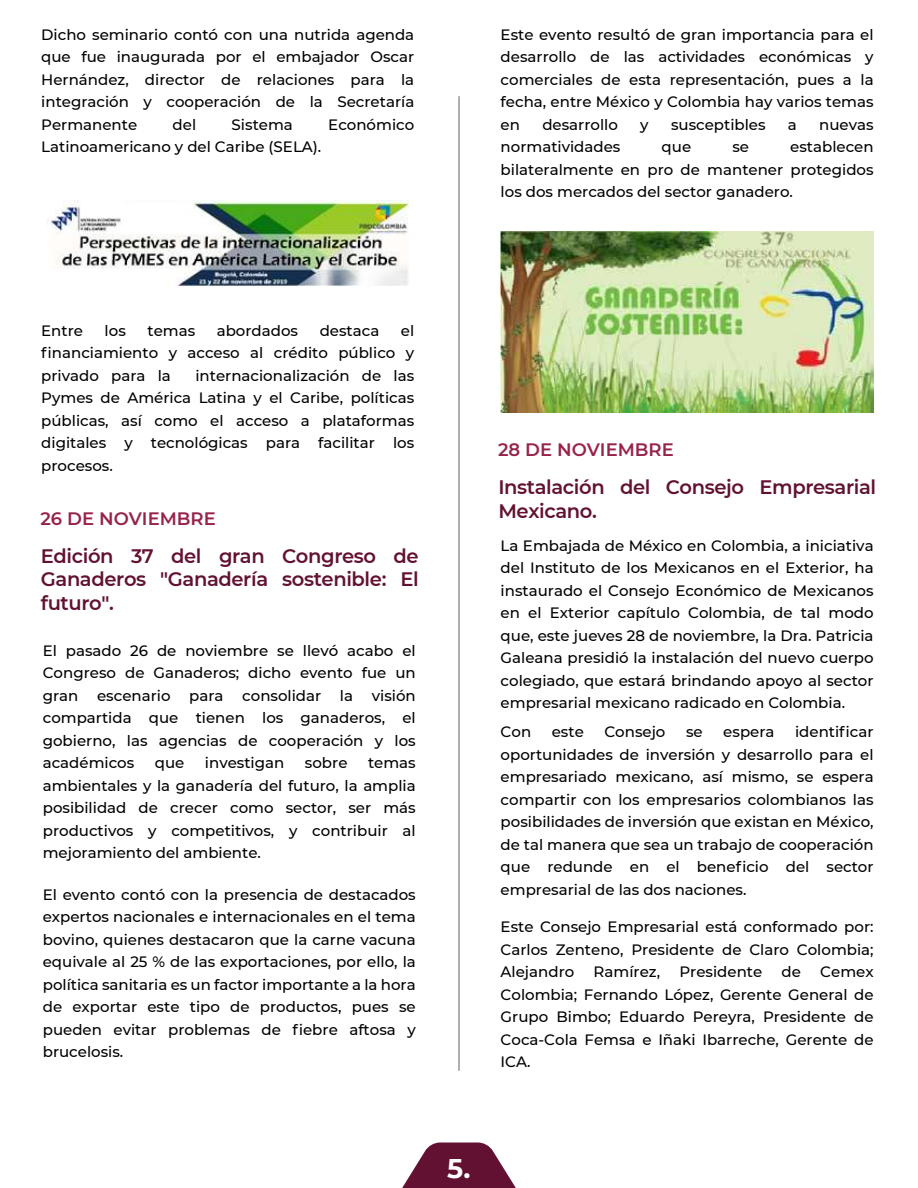
<style>
.page{position:relative;width:918px;height:1188px;background:#fff}
.page>*{position:absolute;margin:0;border:0;box-sizing:border-box;transform-origin:0 0}
.t1{font:700 27px "Montserrat";color:#fff}
.t2{font:600 19.5px/23.4px "Montserrat";letter-spacing:-.02em;color:#621132;text-align:justify}
.t3{font:600 18px "Montserrat";color:#972349}
.t4{font:500 15px/22.5px "Montserrat";color:#000;text-align:justify}
</style>
<div class="page">
<svg style="left:402px;top:1143px;width:114px;height:45px"></svg>
<hr style="left:459px;top:96px;width:1px;height:975px;background:#606060">
<img style="left:46px;top:200px;width:363px;height:86px">
<img style="left:501px;top:232px;width:373px;height:181px">
<p class="t4" style="left:41px;top:23px;width:375px">Dicho seminario contó con una nutrida agenda que fue inaugurada por el embajador Oscar Hernández, director de relaciones para la integración y cooperación de la Secretaría Permanente</p>
<p class="t4" style="left:173px;top:113px;width:25px">del</p>
<p class="t4" style="left:232px;top:113px;width:63px">Sistema</p>
<p class="t4" style="left:328px;top:113px;width:88px">Económico</p>
<p class="t4" style="left:41px;top:135px;width:282px">Latinoamericano y del Caribe (SELA).</p>
<p class="t4" style="left:501px;top:23px;width:375px">Este evento resultó de gran importancia para el desarrollo de las actividades económicas y comerciales de esta representación, pues a la fecha, entre México y Colombia hay varios temas en</p>
<p class="t4" style="left:542px;top:113px;width:77px">desarrollo</p>
<p class="t4" style="left:640px;top:113px;width:10px">y</p>
<p class="t4" style="left:671px;top:113px;width:96px">susceptibles</p>
<p class="t4" style="left:788px;top:113px;width:10px">a</p>
<p class="t4" style="left:819px;top:113px;width:56px">nuevas</p>
<p class="t4" style="left:501px;top:135px;width:121px">normatividades</p>
<p class="t4" style="left:662px;top:135px;width:31px">que</p>
<p class="t4" style="left:732px;top:135px;width:18px">se</p>
<p class="t4" style="left:501px;top:135px;width:375px;text-indent:290px">establecen bilateralmente en pro de mantener protegidos los dos mercados del sector ganadero.</p>
<p class="t4" style="left:41px;top:318px;width:375px;text-indent:360px">el financiamiento y acceso al crédito público y privado para la</p>
<p class="t4" style="left:41px;top:318px;width:43px">Entre</p>
<p class="t4" style="left:105px;top:318px;width:23px">los</p>
<p class="t4" style="left:147px;top:318px;width:49px">temas</p>
<p class="t4" style="left:217px;top:318px;width:83px">abordados</p>
<p class="t4" style="left:320px;top:318px;width:61px">destaca</p>
<p class="t4" style="left:41px;top:363px;width:375px;text-indent:154px">internacionalización de las Pymes de América Latina y el Caribe, políticas públicas, así como el acceso a plataformas digitales y tecnológicas para facilitar los procesos.</p>
<p class="t3" style="left:40px;top:505px;width:177px">26 DE NOVIEMBRE</p>
<h2 class="t2" style="left:41px;top:543px;width:379px">Edición 37 del gran Congreso de Ganaderos "Ganadería sostenible: El futuro".</h2>
<p class="t4" style="left:43px;top:638px;width:375px">El pasado 26 de noviembre se llevó acabo el Congreso de Ganaderos; dicho evento fue un gran escenario para consolidar la visión compartida que tienen los ganaderos, el gobierno, las agencias de cooperación y los académicos</p>
<p class="t4" style="left:155px;top:751px;width:31px">que</p>
<p class="t4" style="left:205px;top:751px;width:81px">investigan</p>
<p class="t4" style="left:305px;top:751px;width:44px">sobre</p>
<p class="t4" style="left:43px;top:751px;width:375px;text-indent:325px">temas ambientales y la ganadería del futuro, la amplia posibilidad de crecer como sector, ser más productivos y competitivos, y contribuir al mejoramiento del ambiente.</p>
<p class="t4" style="left:43px;top:883px;width:375px">El evento contó con la presencia de destacados expertos nacionales e internacionales en el tema bovino, quienes destacaron que la carne vacuna equivale al 25 % de las exportaciones, por ello, la política sanitaria es un factor importante a la hora de exportar este tipo de productos, pues se pueden evitar problemas de fiebre aftosa y brucelosis.</p>
<p class="t3" style="left:498px;top:437px;width:177px">28 DE NOVIEMBRE</p>
<h2 class="t2" style="left:498px;top:475px;width:379px">Instalación del Consejo Empresarial<br>Mexicano.</h2>
<p class="t4" style="left:501px;top:534px;width:375px">La Embajada de México en Colombia, a iniciativa del Instituto de los Mexicanos en el Exterior, ha instaurado el Consejo Económico de Mexicanos en el Exterior capítulo Colombia, de tal modo que, este jueves 28 de noviembre, la Dra. Patricia Galeana presidió la instalación del nuevo cuerpo colegiado, que estará brindando apoyo al sector empresarial mexicano radicado en Colombia.</p>
<p class="t4" style="left:501px;top:720px;width:32px">Con</p>
<p class="t4" style="left:552px;top:720px;width:34px">este</p>
<p class="t4" style="left:604px;top:720px;width:63px">Consejo</p>
<p class="t4" style="left:686px;top:720px;width:18px">se</p>
<p class="t4" style="left:723px;top:720px;width:53px">espera</p>
<p class="t4" style="left:501px;top:720px;width:375px;text-indent:294px">identificar oportunidades de inversión y desarrollo para el empresariado mexicano, así mismo, se espera compartir con los empresarios colombianos las posibilidades de inversión que existan en México, de tal manera que sea un trabajo de cooperación que redunde en el beneficio del sector empresarial de las dos naciones.</p>
<p class="t4" style="left:501px;top:915px;width:375px">Este Consejo Empresarial está conformado por:<br>Carlos Zenteno, Presidente de Claro Colombia; Alejandro</p>
<p class="t4" style="left:594px;top:960px;width:68px">Ramírez,</p>
<p class="t4" style="left:679px;top:960px;width:84px">Presidente</p>
<p class="t4" style="left:782px;top:960px;width:21px">de</p>
<p class="t4" style="left:501px;top:960px;width:375px;text-indent:320px">Cemex Colombia; Fernando López, Gerente General de Grupo Bimbo; Eduardo Pereyra, Presidente de Coca-Cola Femsa e Iñaki Ibarreche, Gerente de ICA.</p>
<h1 class="t1" style="left:447px;top:1148px;width:25px">5.</h1>
</div>
